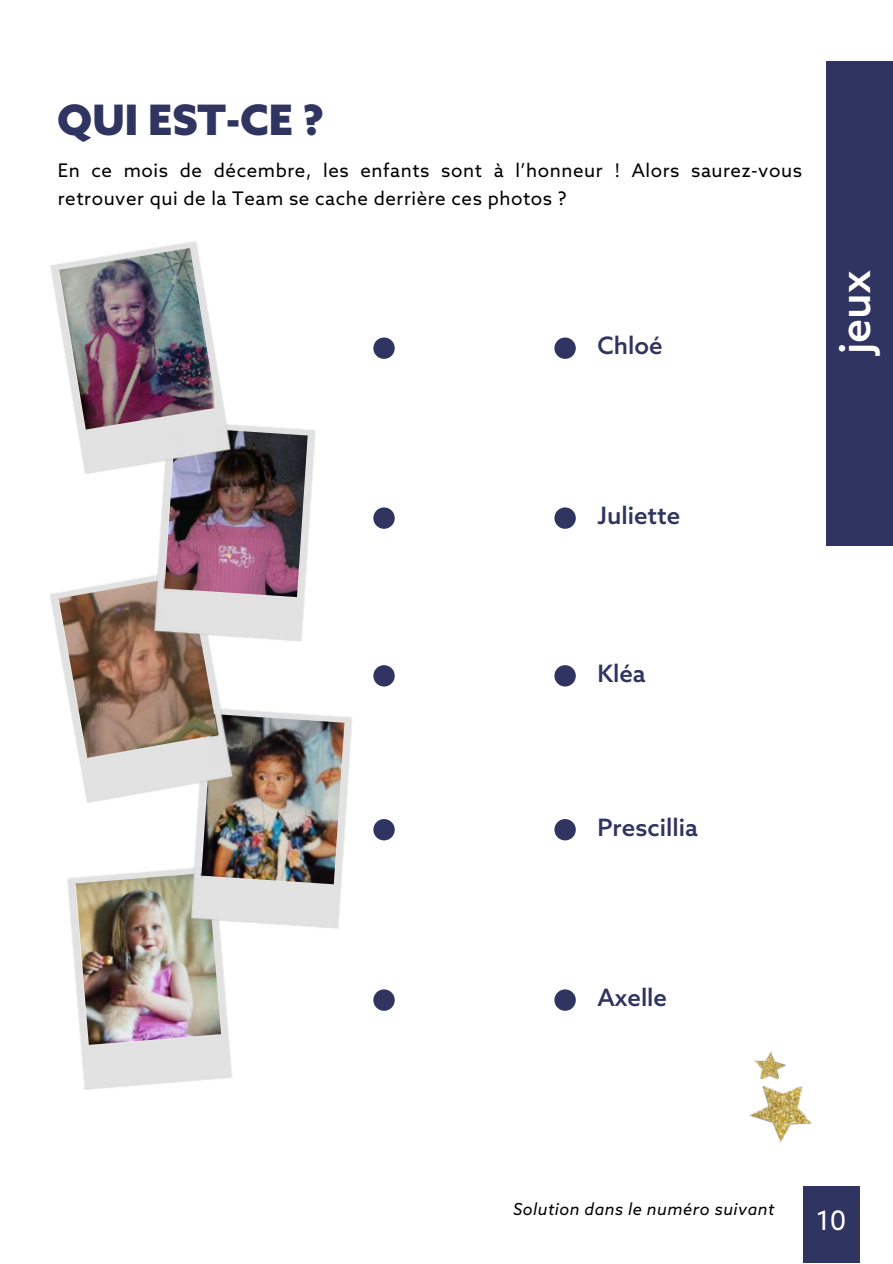
<style>
.page{position:relative;width:893px;height:1264px;background:#fff}
.page>*{position:absolute;margin:0;border:0;box-sizing:border-box;transform-origin:0 0}
.t1{font:500 42.75px "Azo Sans";color:#fff}
.t2{font:900 42px "Azo Sans";color:#303460}
.t3{font:26.85px "Azo Sans";color:#fff}
.t4{font:500 24px "Azo Sans";color:#303460}
.t5{font:18.75px/28px "Azo Sans";letter-spacing:.03em;color:#000}
.t6{font:italic 16.5px "Azo Sans";letter-spacing:.03em;color:#000}
</style>
<div class="page">
<img style="left:67px;top:868px;width:165px;height:222px">
<img style="left:76px;top:872px;width:145px;height:172px">
<img style="left:190px;top:709px;width:163px;height:222px">
<img style="left:201px;top:714px;width:143px;height:170px">
<img style="left:50px;top:592px;width:185px;height:213px">
<img style="left:59px;top:575px;width:159px;height:183px">
<img style="left:153px;top:424px;width:163px;height:220px">
<img style="left:164px;top:427px;width:143px;height:170px">
<img style="left:50px;top:241px;width:183px;height:236px">
<img style="left:59px;top:248px;width:158px;height:181px">
<div style="left:803px;top:1186px;width:56px;height:76px;background:#303460"></div>
<div style="left:825px;top:61px;width:67px;height:484px;background:#303460"></div>
<div style="left:373px;top:337px;width:21px;height:22px;background:#303460;border-radius:50%"></div>
<div style="left:373px;top:507px;width:21px;height:22px;background:#303460;border-radius:50%"></div>
<div style="left:373px;top:665px;width:21px;height:21px;background:#303460;border-radius:50%"></div>
<div style="left:373px;top:819px;width:21px;height:21px;background:#303460;border-radius:50%"></div>
<div style="left:373px;top:989px;width:21px;height:21px;background:#303460;border-radius:50%"></div>
<div style="left:554px;top:337px;width:21px;height:22px;background:#303460;border-radius:50%"></div>
<div style="left:554px;top:507px;width:21px;height:22px;background:#303460;border-radius:50%"></div>
<div style="left:554px;top:665px;width:21px;height:21px;background:#303460;border-radius:50%"></div>
<div style="left:554px;top:819px;width:21px;height:21px;background:#303460;border-radius:50%"></div>
<div style="left:554px;top:989px;width:21px;height:21px;background:#303460;border-radius:50%"></div>
<img style="left:749px;top:1086px;width:63px;height:57px">
<img style="left:749px;top:1051px;width:40px;height:36px">
<h2 class="t2" style="left:57px;top:98px;width:268px">QUI EST-CE ?</h2>
<p class="t5" style="left:58px;top:157px;width:745px">En ce mois de décembre, les enfants sont à l’honneur ! Alors saurez-vous retrouver qui de la Team se cache derrière ces photos ?</p>
<p class="t4" style="left:597px;top:333px;width:67px">Chloé</p>
<h1 class="t1" style="left:832px;top:354px;width:85px;rotate:-90deg">jeux</h1>
<p class="t4" style="left:597px;top:503px;width:84px">Juliette</p>
<p class="t4" style="left:597px;top:661px;width:50px">Kléa</p>
<p class="t4" style="left:597px;top:814px;width:102px">Prescillia</p>
<p class="t4" style="left:597px;top:985px;width:71px">Axelle</p>
<p class="t6" style="left:513px;top:1200px;width:262px">Solution dans le numéro suivant</p>
<h3 class="t3" style="left:816px;top:1206px;width:32px">10</h3>
</div>
